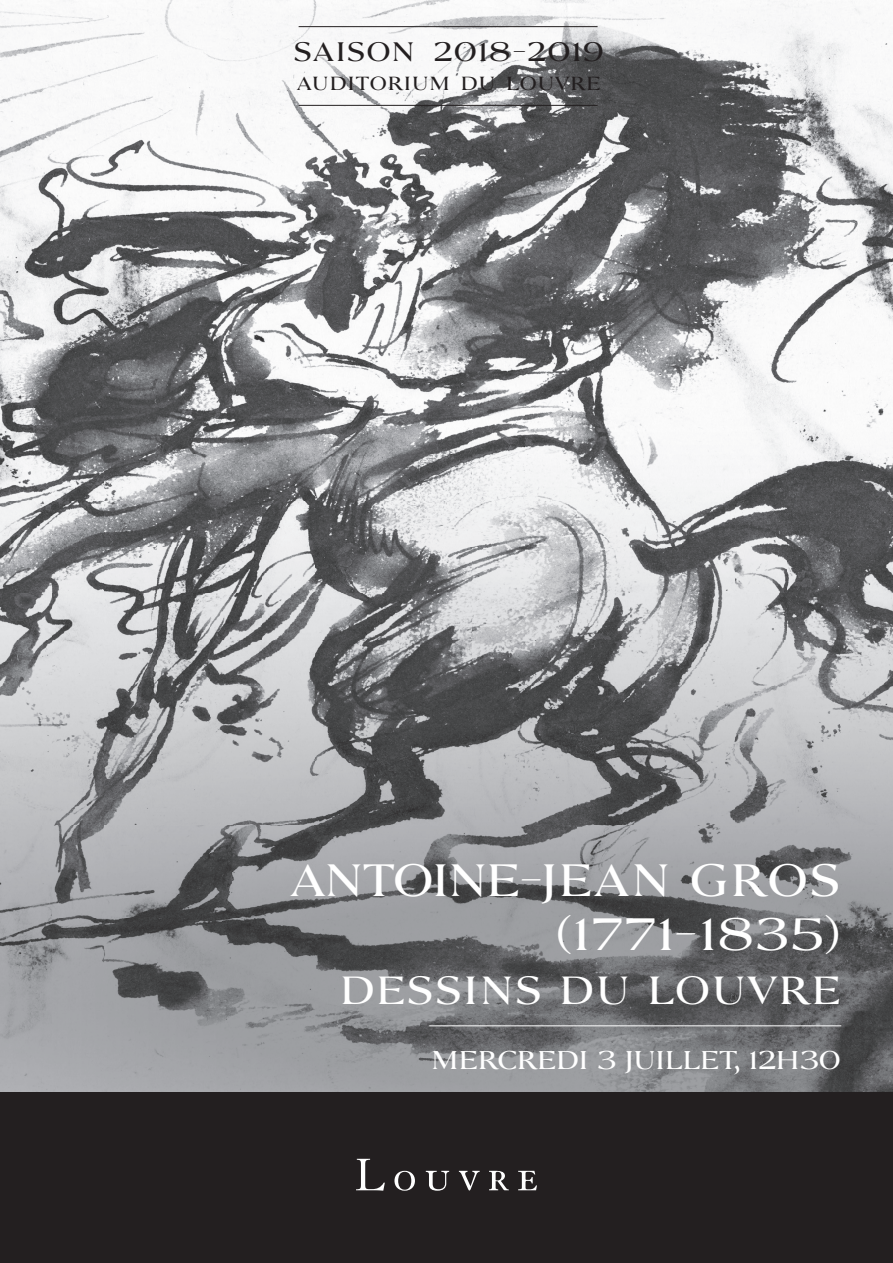
<style>
.page{position:relative;width:893px;height:1263px;background:#fff}
.page>*{position:absolute;margin:0;border:0;box-sizing:border-box;transform-origin:0 0}
.t1{font:45px/54px "Louvre Serif Med";letter-spacing:-.015em;color:#fff;text-align:right}
.t2{font:39px "Louvre Serif Med";color:#fff}
.t3{font:26.55px "Louvre Serif Med";letter-spacing:.005em;color:#231f20}
.t4{font:25.5px "Louvre Serif Med";letter-spacing:-.05em;color:#fff}
.t5{font:18.9px "Louvre Serif Med";color:#231f20}
</style>
<div class="page">
<img style="left:0;top:0;width:893px;height:1093px">
<hr style="left:299px;top:105px;width:299px;height:1px;background:#231f20">
<hr style="left:299px;top:26px;width:299px;height:1px;background:#231f20">
<hr style="left:429px;top:1025px;width:412px;height:1px;background:#fff">
<div style="left:0;top:1093px;width:893px;height:170px;background:#231f20"></div>
<svg style="left:356px;top:1159px;width:29px;height:32px"></svg>
<svg style="left:394px;top:1171px;width:21px;height:20px"></svg>
<svg style="left:426px;top:1171px;width:23px;height:20px"></svg>
<svg style="left:459px;top:1171px;width:21px;height:19px"></svg>
<svg style="left:489px;top:1171px;width:20px;height:19px"></svg>
<svg style="left:518px;top:1171px;width:19px;height:19px"></svg>
<p class="t3" style="left:293px;top:34px;width:312px">SAISON 2018-2019</p>
<p class="t5" style="left:297px;top:71px;width:306px">AUDITORIUM DU LOUVRE</p>
<p class="t1" style="left:289px;top:853px;width:553px">ANTOINE-JEAN GROS (1771-1835)</p>
<p class="t2" style="left:339px;top:964px;width:504px">DESSINS DU LOUVRE</p>
<p class="t4" style="left:430px;top:1043px;width:412px">MERCREDI 3 JUILLET, 12H30</p>
</div>
